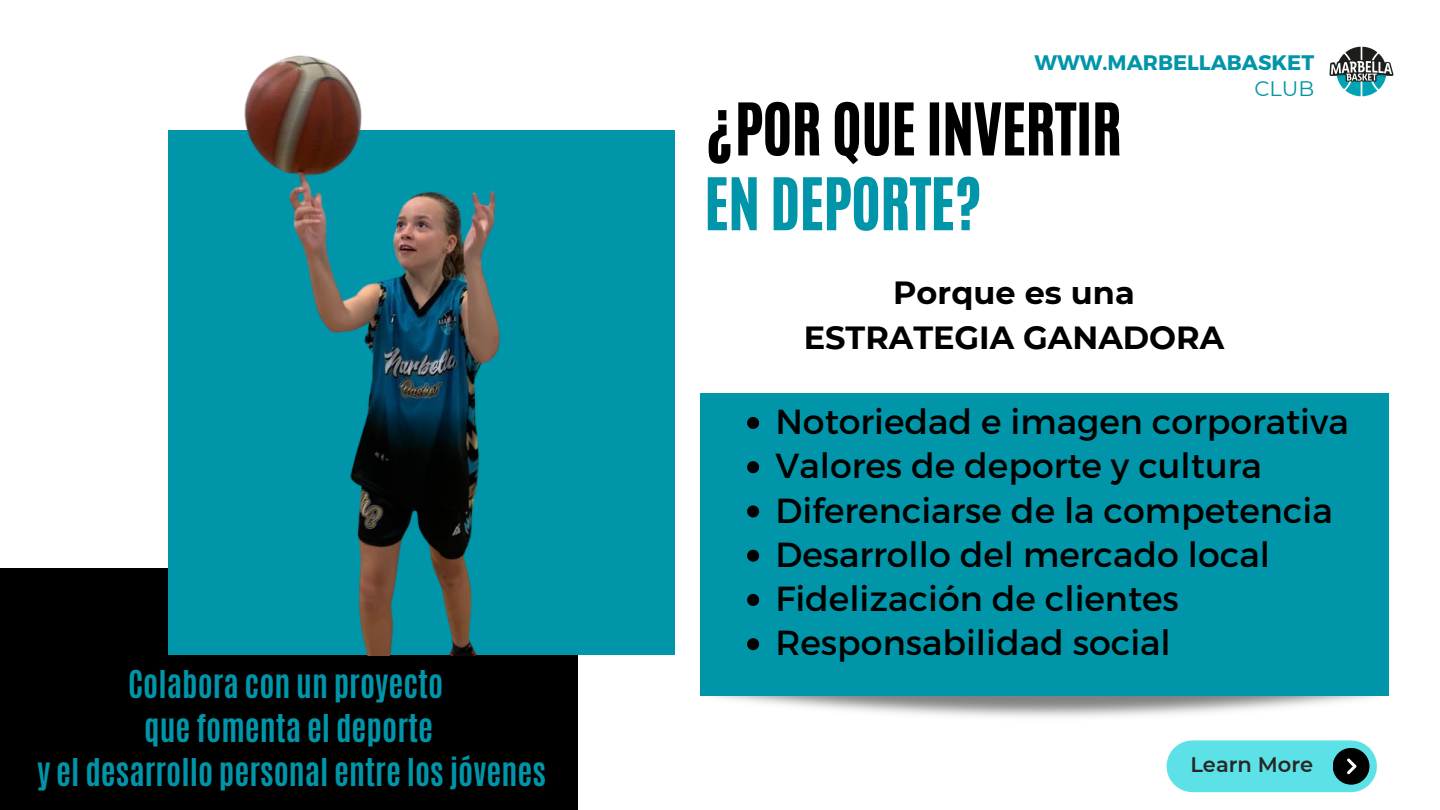
<style>
.page{position:relative;width:1440px;height:810px;background:#fff}
.page>*{position:absolute;margin:0;border:0;box-sizing:border-box;transform-origin:0 0}
.t1{font:60px "CA Generated";color:#000}
.t2{font:60px "CA Generated";color:#0095a9}
.t3{font:34.8px "Montserrat";color:#000}
.t4{font:700 32px/44.2px "Antonio";color:#0095a9;text-align:center}
.t5{font:700 32px/44.2px "Montserrat";color:#000;text-align:center}
.t6{font:700 21px "Montserrat";color:#0095a9}
.t7{font:600 21px "Montserrat";color:#272727}
.t8{font:21px "Montserrat";color:#0095a9}
</style>
<div class="page">
<div style="left:0;top:568px;width:578px;height:242px;background:#000"></div>
<div style="left:1192px;top:740px;width:159px;height:52px;background:#5ce1e6"></div>
<div style="left:1333px;top:748px;width:36px;height:37px;background:#000;border-radius:50%"></div>
<svg style="left:1347px;top:758px;width:9px;height:16px"></svg>
<div style="left:700px;top:393px;width:689px;height:303px;background:#0095a9"></div>
<svg style="left:747px;top:417px;width:12px;height:12px"></svg>
<svg style="left:747px;top:461px;width:12px;height:12px"></svg>
<svg style="left:747px;top:505px;width:12px;height:12px"></svg>
<svg style="left:747px;top:550px;width:12px;height:12px"></svg>
<svg style="left:747px;top:594px;width:12px;height:12px"></svg>
<svg style="left:747px;top:638px;width:12px;height:12px"></svg>
<img style="left:168px;top:55px;width:507px;height:600px">
<img style="left:1329px;top:46px;width:65px;height:51px">
<p class="t4" style="left:37px;top:662px;width:510px">Colabora con un proyecto<br>que fomenta el deporte<br>y el desarrollo personal entre los jóvenes</p>
<p class="t6" style="left:1034px;top:48px;width:281px">WWW.MARBELLABASKET</p>
<p class="t8" style="left:1254px;top:76px;width:61px">CLUB</p>
<p class="t1" style="left:705px;top:86px;width:419px">¿POR QUE INVERTIR</p>
<p class="t2" style="left:705px;top:161px;width:278px">EN DEPORTE?</p>
<p class="t5" style="left:804px;top:271px;width:422px">Porque es una<br>ESTRATEGIA GANADORA</p>
<h4 class="t3" style="left:775px;top:399px;width:575px">Notoriedad e imagen corporativa</h4>
<h5 class="t3" style="left:775px;top:443px;width:488px">Valores de deporte y cultura</h5>
<p class="t3" style="left:775px;top:488px;width:559px">Diferenciarse de la competencia</p>
<h1 class="t3" style="left:775px;top:532px;width:496px">Desarrollo del mercado local</h1>
<h1 class="t3" style="left:775px;top:576px;width:405px">Fidelización de clientes</h1>
<h2 class="t3" style="left:775px;top:620px;width:397px">Responsabilidad social</h2>
<p class="t7" style="left:1190px;top:752px;width:124px">Learn More</p>
</div>
